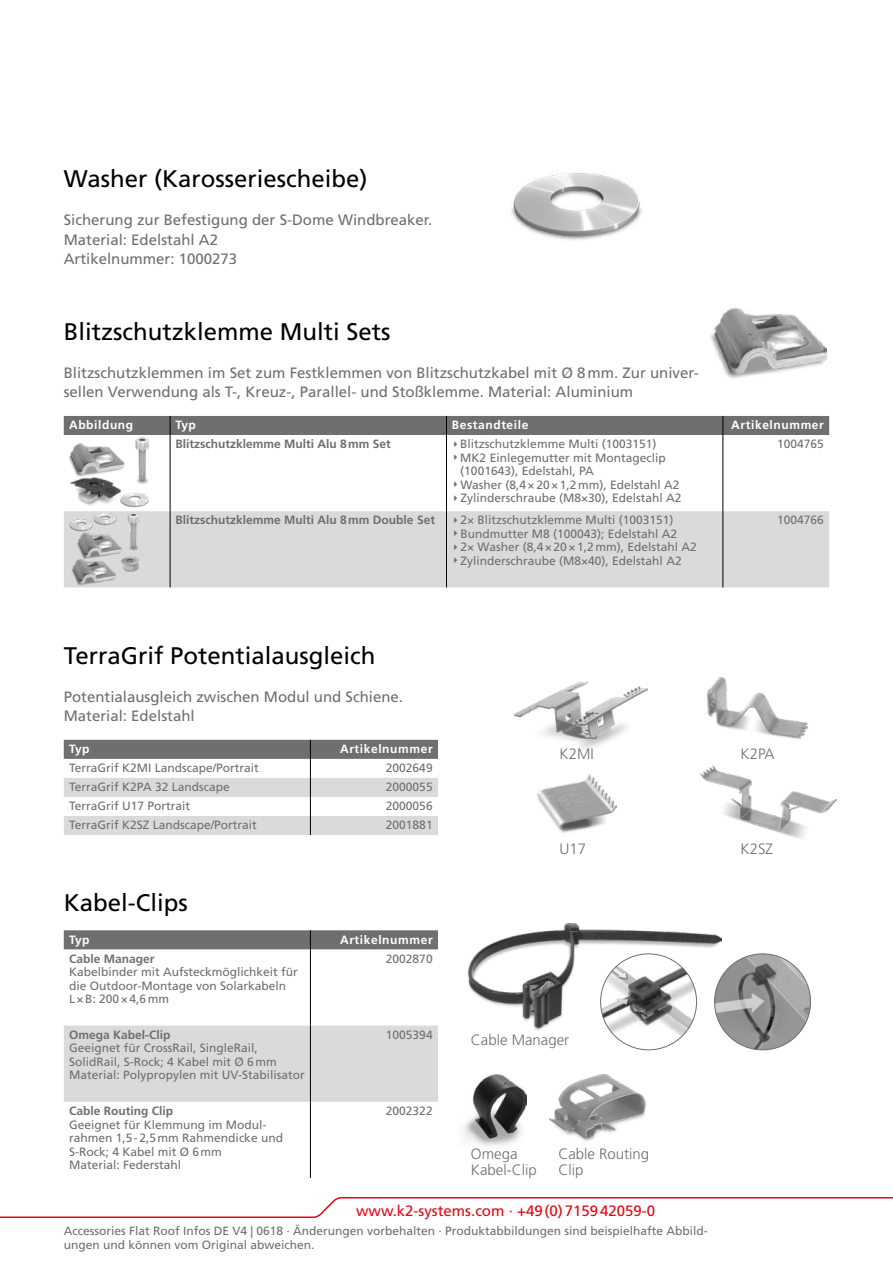
<style>
.page{position:relative;width:893px;height:1263px;background:#fff}
.page>*{position:absolute;margin:0;border:0;box-sizing:border-box;transform-origin:0 0}
.t1{font:24px "Frutiger LT Std";color:#000}
.t2{font:15px/19px "Frutiger LT Std";color:#706f6f}
.t3{font:300 15px/16.5px "Frutiger LT Std";color:#706f6f}
.t4{font:15px "Frutiger LT Std";color:#e30613}
.t5{font:12px/13.5px "Frutiger LT Std";color:#706f6f}
.t6{font:700 12px "Frutiger LT Std";color:#706f6f}
.t7{font:700 12px "Frutiger LT Std";letter-spacing:.05em;color:#fff}
</style>
<div class="page">
<svg style="left:0;top:1197px;width:893px;height:21px"></svg>
<svg style="left:64px;top:740px;width:374px;height:95px"></svg>
<div style="left:64px;top:1025px;width:374px;height:77px;background:#dadada"></div>
<div style="left:64px;top:930px;width:374px;height:19px;background:#706f6f"></div>
<hr style="left:310px;top:949px;width:1px;height:76px;background:#000">
<hr style="left:310px;top:1025px;width:1px;height:77px;background:#000">
<hr style="left:310px;top:1102px;width:1px;height:76px;background:#000">
<img style="left:463px;top:1074px;width:64px;height:72px">
<img style="left:549px;top:1074px;width:97px;height:68px">
<img style="left:511px;top:173px;width:131px;height:67px">
<div style="left:64px;top:511px;width:765px;height:76px;background:#dadada"></div>
<div style="left:64px;top:416px;width:765px;height:19px;background:#706f6f"></div>
<hr style="left:170px;top:435px;width:1px;height:76px;background:#000">
<hr style="left:446px;top:435px;width:1px;height:76px;background:#000">
<hr style="left:723px;top:435px;width:1px;height:76px;background:#000">
<hr style="left:170px;top:511px;width:1px;height:76px;background:#000">
<hr style="left:446px;top:511px;width:1px;height:76px;background:#000">
<hr style="left:723px;top:511px;width:1px;height:76px;background:#000">
<img style="left:710px;top:308px;width:117px;height:71px">
<img style="left:68px;top:437px;width:81px;height:71px">
<img style="left:69px;top:513px;width:71px;height:72px">
<img style="left:707px;top:677px;width:101px;height:63px">
<img style="left:514px;top:682px;width:133px;height:68px">
<img style="left:537px;top:775px;width:79px;height:58px">
<img style="left:700px;top:765px;width:137px;height:74px">
<img style="left:468px;top:923px;width:253px;height:107px">
<img style="left:600px;top:954px;width:97px;height:96px;border-radius:48px">
<img style="left:714px;top:954px;width:97px;height:96px;border-radius:48px">
<svg style="left:454px;top:517px;width:3px;height:6px"></svg>
<svg style="left:454px;top:531px;width:3px;height:5px"></svg>
<svg style="left:454px;top:544px;width:3px;height:6px"></svg>
<svg style="left:454px;top:558px;width:3px;height:5px"></svg>
<h1 class="t1" style="left:64px;top:165px;width:305px">Washer (Karosseriescheibe)</h1>
<p class="t2" style="left:64px;top:211px;width:370px">Sicherung zur Befestigung der S-Dome Windbreaker.<br>Material: Edelstahl A2<br>Artikelnummer: 1000273</p>
<h1 class="t1" style="left:64px;top:317px;width:328px">Blitzschutzklemme Multi Sets</h1>
<p class="t2" style="left:64px;top:363px;width:637px">Blitzschutzklemmen im Set zum Festklemmen von Blitzschutzkabel mit Ø 8mm. Zur univer&shy;sellen Verwendung als T-, Kreuz-, Parallel- und Stoßklemme. Material: Aluminium</p>
<p class="t7" style="left:69px;top:418px;width:66px">Abbildung</p>
<p class="t7" style="left:175px;top:418px;width:22px">Typ</p>
<p class="t7" style="left:452px;top:418px;width:78px">Bestandteile</p>
<p class="t7" style="left:731px;top:418px;width:94px">Artikelnummer</p>
<p class="t6" style="left:175px;top:437px;width:217px">Blitzschutzklemme Multi Alu 8mm Set</p>
<p class="t5" style="left:460px;top:437px;width:223px">Blitzschutzklemme Multi (1003151)<br>MK2 Einlegemutter mit Montageclip (1001643), Edelstahl, PA<br>Washer (8,4×20×1,2mm), Edelstahl A2<br>Zylinderschraube (M8×30), Edelstahl A2</p>
<p class="t5" style="left:777px;top:437px;width:48px">1004765</p>
<p class="t6" style="left:175px;top:513px;width:261px">Blitzschutzklemme Multi Alu 8mm Double Set</p>
<p class="t5" style="left:460px;top:514px;width:238px">2× Blitzschutzklemme Multi (1003151)<br>Bundmutter M8 (100043); Edelstahl A2<br>2× Washer (8,4×20×1,2mm), Edelstahl A2<br>Zylinderschraube (M8×40), Edelstahl A2</p>
<p class="t5" style="left:777px;top:514px;width:48px">1004766</p>
<h1 class="t1" style="left:64px;top:641px;width:313px">TerraGrif Potentialausgleich</h1>
<p class="t2" style="left:64px;top:687px;width:341px">Potentialausgleich zwischen Modul und Schiene.<br>Material: Edelstahl</p>
<p class="t7" style="left:69px;top:742px;width:22px">Typ</p>
<p class="t7" style="left:340px;top:742px;width:94px">Artikelnummer</p>
<p class="t5" style="left:69px;top:761px;width:191px">TerraGrif K2MI Landscape/Portrait</p>
<p class="t5" style="left:386px;top:761px;width:48px">2002649</p>
<p class="t5" style="left:69px;top:780px;width:162px">TerraGrif K2PA 32 Landscape</p>
<p class="t5" style="left:386px;top:780px;width:48px">2000055</p>
<p class="t5" style="left:69px;top:799px;width:123px">TerraGrif U17 Portrait</p>
<p class="t5" style="left:386px;top:799px;width:48px">2000056</p>
<p class="t5" style="left:69px;top:818px;width:189px">TerraGrif K2SZ Landscape/Portrait</p>
<p class="t5" style="left:386px;top:818px;width:48px">2001881</p>
<h1 class="t1" style="left:64px;top:889px;width:126px">Kabel-Clips</h1>
<p class="t7" style="left:69px;top:932px;width:22px">Typ</p>
<p class="t7" style="left:340px;top:932px;width:94px">Artikelnummer</p>
<p class="t6" style="left:69px;top:951px;width:87px">Cable Manager</p>
<p class="t5" style="left:69px;top:965px;width:230px">Kabelbinder mit Aufsteckmöglichkeit für die Outdoor-Montage von Solarkabeln<br>L×B: 200×4,6mm</p>
<p class="t5" style="left:386px;top:952px;width:48px">2002870</p>
<p class="t6" style="left:69px;top:1027px;width:103px">Omega Kabel-Clip</p>
<p class="t5" style="left:69px;top:1041px;width:237px">Geeignet für CrossRail, SingleRail,<br>SolidRail, S-Rock; 4 Kabel mit Ø 6mm<br>Material: Polypropylen mit UV-Stabilisator</p>
<p class="t6" style="left:69px;top:1104px;width:106px">Cable Routing Clip</p>
<p class="t5" style="left:69px;top:1118px;width:215px">Geeignet für Klemmung im Modul&shy;rahmen 1,5-2,5mm Rahmendicke und<br>S-Rock; 4 Kabel mit Ø 6mm<br>Material: Federstahl</p>
<p class="t5" style="left:386px;top:1028px;width:48px">1005394</p>
<p class="t5" style="left:386px;top:1104px;width:48px">2002322</p>
<p class="t3" style="left:559px;top:746px;width:36px">K2MI</p>
<p class="t3" style="left:740px;top:746px;width:35px">K2PA</p>
<p class="t3" style="left:560px;top:841px;width:28px">U17</p>
<p class="t3" style="left:740px;top:841px;width:34px">K2SZ</p>
<p class="t3" style="left:471px;top:1031px;width:100px">Cable Manager</p>
<p class="t3" style="left:471px;top:1146px;width:67px">Omega<br>Kabel-Clip</p>
<p class="t3" style="left:558px;top:1146px;width:92px">Cable Routing<br>Clip</p>
<p class="t4" style="left:356px;top:1202px;width:300px">www.k2-systems.com · +49(0)715942059-0</p>
<p class="t5" style="left:64px;top:1224px;width:645px">Accessories Flat Roof Infos DE V4 | 0618 · Änderungen vorbehalten · Produktabbildungen sind beispielhafte Abbild&shy;ungen und können vom Original abweichen.</p>
</div>
